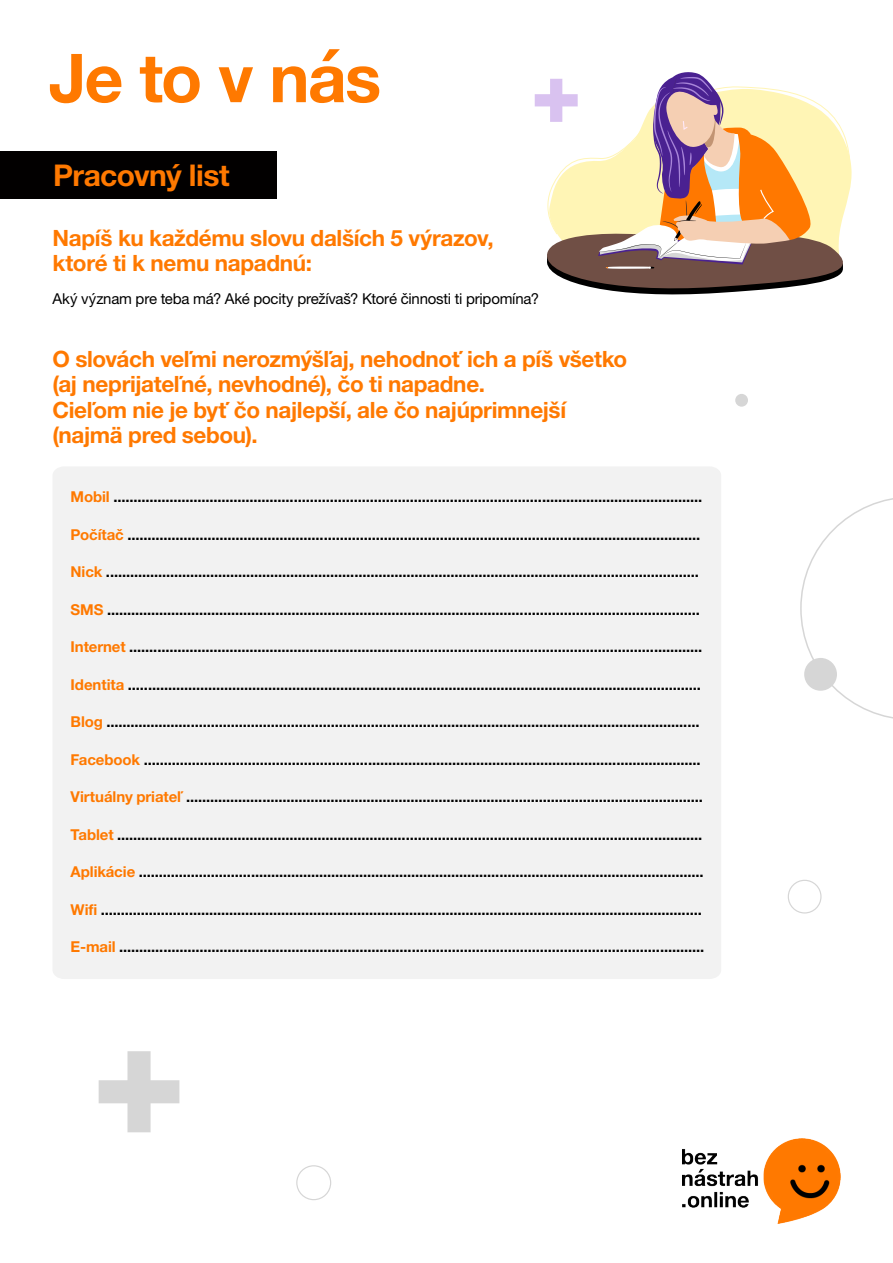
<style>
.page{position:relative;width:893px;height:1263px;background:#fff}
.page>*{position:absolute;margin:0;border:0;box-sizing:border-box;transform-origin:0 0}
.t1{font:700 67.5px "Helvetica Neue";letter-spacing:-.025em;color:#ff7900}
.t2{font:700 30px "Helvetica Neue LT Pro";letter-spacing:-.02em;color:#ff7900}
.t3{font:700 22.5px/25.5px "Helvetica Neue LT Pro";letter-spacing:-.015em;color:#ff7900}
.t4{font:700 15px "Helvetica Neue LT Pro";letter-spacing:-.005em;color:#000}
.t5{font:15px "Helvetica Neue LT Pro";letter-spacing:-.015em;color:#000}
.s1{color:#ff7900}
</style>
<div class="page">
<div style="left:0;top:151px;width:277px;height:48px;background:#020000"></div>
<svg style="left:800px;top:498px;width:93px;height:221px"></svg>
<div style="left:788px;top:880px;width:33px;height:33px;border:1px solid #d6d6d6;border-radius:50%"></div>
<div style="left:296px;top:1165px;width:35px;height:35px;border:1px solid #d6d6d6;border-radius:50%"></div>
<div style="left:735px;top:394px;width:13px;height:13px;background:#d6d6d6;border-radius:50%"></div>
<div style="left:804px;top:658px;width:33px;height:33px;background:#d6d6d6;border-radius:50%"></div>
<svg style="left:99px;top:1051px;width:80px;height:81px"></svg>
<div style="left:53px;top:467px;width:668px;height:512px;background:#f2f2f2"></div>
<svg style="left:535px;top:72px;width:317px;height:223px"></svg>
<img style="left:683px;top:1138px;width:157px;height:86px">
<h1 class="t1" style="left:49px;top:25px;width:334px">Je to v nás</h1>
<h2 class="t2" style="left:53px;top:157px;width:178px">Pracovný list</h2>
<h3 class="t3" style="left:53px;top:224px;width:443px">Napíš ku každému slovu dalších 5 výrazov, ktoré ti k nemu napadnú:</h3>
<p class="t5" style="left:53px;top:290px;width:488px">Aký význam pre teba má? Aké pocity prežívaš? Ktoré činnosti ti pripomína?</p>
<h3 class="t3" style="left:53px;top:346px;width:576px">O slovách veľmi nerozmýšľaj, nehodnoť ich a píš všetko (aj neprijateľné, nevhodné), čo ti napadne.<br>Cieľom nie je byť čo najlepší, ale čo najúprimnejší (najmä pred sebou).</h3>
<p class="t4" style="left:71px;top:487px;width:633px"><span class="s1">Mobil</span> ...................................................................................................................................................</p>
<p class="t4" style="left:71px;top:525px;width:631px"><span class="s1">Počítač</span> ...............................................................................................................................................</p>
<p class="t4" style="left:71px;top:562px;width:630px"><span class="s1">Nick</span> ....................................................................................................................................................</p>
<p class="t4" style="left:71px;top:600px;width:631px"><span class="s1">SMS</span> ....................................................................................................................................................</p>
<p class="t4" style="left:71px;top:637px;width:633px"><span class="s1">Internet</span> ...............................................................................................................................................</p>
<p class="t4" style="left:71px;top:675px;width:632px"><span class="s1">Identita</span> ...............................................................................................................................................</p>
<p class="t4" style="left:71px;top:712px;width:630px"><span class="s1">Blog</span> ....................................................................................................................................................</p>
<p class="t4" style="left:71px;top:750px;width:631px"><span class="s1">Facebook</span> ...........................................................................................................................................</p>
<p class="t4" style="left:71px;top:787px;width:634px"><span class="s1">Virtuálny priateľ</span> .................................................................................................................................</p>
<p class="t4" style="left:71px;top:825px;width:633px"><span class="s1">Tablet</span> ..................................................................................................................................................</p>
<p class="t4" style="left:71px;top:862px;width:635px"><span class="s1">Aplikácie</span> .............................................................................................................................................</p>
<p class="t4" style="left:71px;top:900px;width:633px"><span class="s1">Wifi</span> ......................................................................................................................................................</p>
<p class="t4" style="left:71px;top:937px;width:635px"><span class="s1">E-mail</span> ..................................................................................................................................................</p>
</div>
